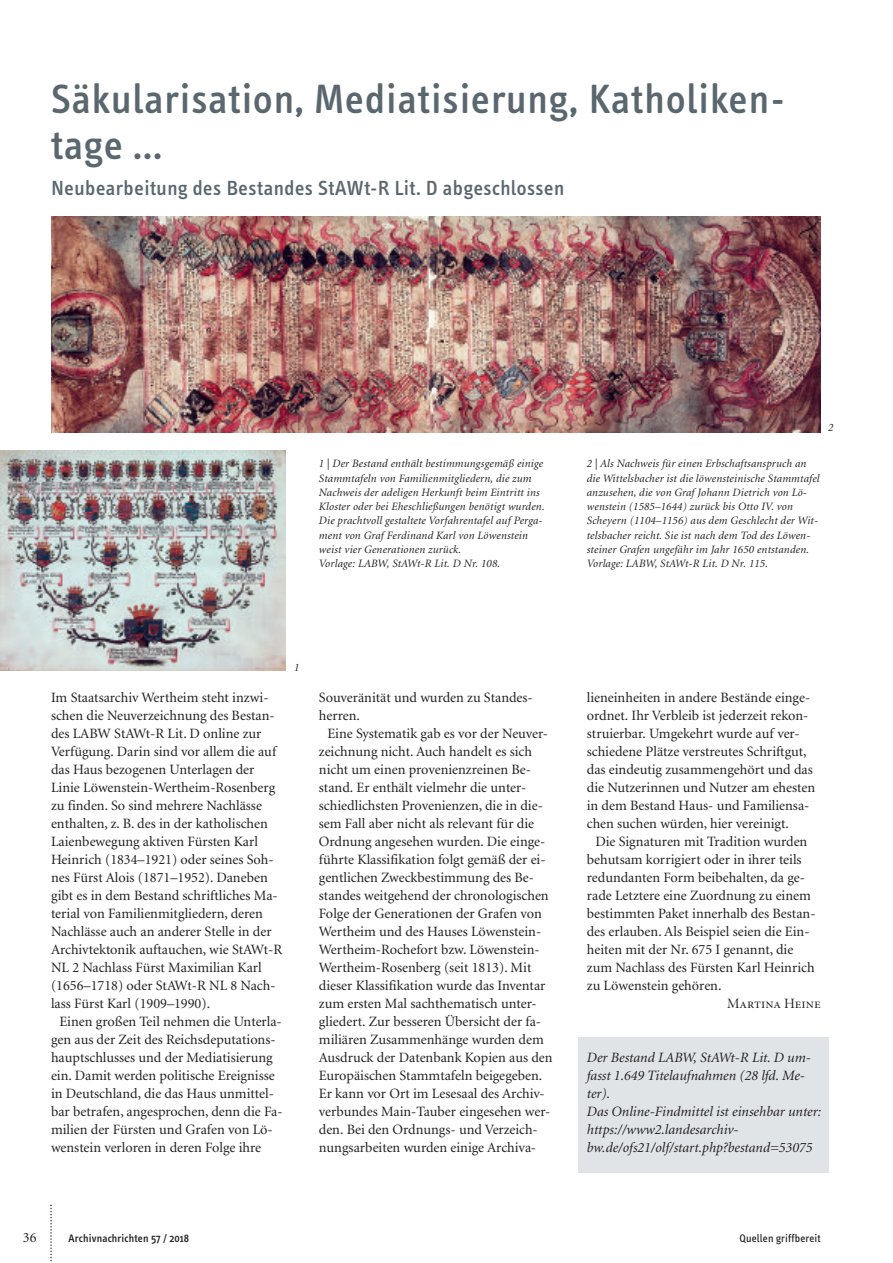
<style>
.page{position:relative;width:893px;height:1263px;background:#fff}
.page>*{position:absolute;margin:0;border:0;box-sizing:border-box;transform-origin:0 0}
.t1{font:500 42px/46.5px "Info Text";letter-spacing:.025em;color:#5a676e}
.t2{font:500 21px "Info Text";letter-spacing:.025em;color:#5a676e}
.t3{font:14.25px "Minion";color:#231f20}
.t4{font:italic 14.25px/18px "Minion";color:#231f20}
.t5{font:14.25px "Minion Display Regular SC";color:#231f20}
.t6{font:italic 11.25px/14.2px "Minion";letter-spacing:.015em;color:#231f20}
.t7{font:500 11.25px "Info Text";letter-spacing:.015em;color:#231f20}
.t8{font:11.25px "Info Text";letter-spacing:.015em;color:#231f20}
</style>
<div class="page">
<img style="left:51px;top:217px;width:770px;height:215px">
<svg style="left:50px;top:1205px;width:2px;height:58px"></svg>
<div style="left:578px;top:1037px;width:251px;height:136px;background:#e0e4e7"></div>
<img style="left:0;top:451px;width:285px;height:220px">
<h1 class="t1" style="left:51px;top:79px;width:735px">Säkularisation, Mediatisierung, Katholiken&shy;tage …</h1>
<h2 class="t2" style="left:51px;top:180px;width:515px">Neubearbeitung des Bestandes StAWt-R Lit. D abgeschlossen</h2>
<p class="t6" style="left:828px;top:421px;width:7px">2</p>
<p class="t6" style="left:319px;top:457px;width:227px">1 | Der Bestand enthält bestimmungsgemäß einige Stammtafeln von Familienmitgliedern, die zum Nachweis der adeligen Herkunft beim Eintritt ins Kloster oder bei Eheschließungen benötigt wurden.<br>Die prachtvoll gestaltete Vorfahrentafel auf Perga&shy;ment von Graf Ferdinand Karl von Löwenstein weist vier Generationen zurück.<br>Vorlage: LABW, StAWt-R Lit. D Nr. 108.</p>
<p class="t6" style="left:587px;top:457px;width:234px">2 | Als Nachweis für einen Erbschaftsanspruch an die Wittelsbacher ist die löwensteinische Stammtafel anzusehen, die von Graf Johann Dietrich von Lö&shy;wenstein (1585–1644) zurück bis Otto IV. von Scheyern (1104–1156) aus dem Geschlecht der Wit&shy;telsbacher reicht. Sie ist nach dem Tod des Löwen&shy;steiner Grafen ungefähr im Jahr 1650 entstanden.<br>Vorlage: LABW, StAWt-R Lit. D Nr. 115.</p>
<p class="t6" style="left:294px;top:661px;width:7px">1</p>
<p class="t3" style="left:51px;top:692px;width:219px">Im Staatsarchiv Wertheim steht inzwi-</p>
<p class="t3" style="left:51px;top:710px;width:225px">schen die Neuverzeichnung des Bestan-</p>
<p class="t3" style="left:51px;top:728px;width:212px">des LABW StAWt-R Lit. D online zur</p>
<p class="t3" style="left:51px;top:746px;width:227px">Verfügung. Darin sind vor allem die auf</p>
<p class="t3" style="left:51px;top:764px;width:205px">das Haus bezogenen Unterlagen der</p>
<p class="t3" style="left:51px;top:782px;width:226px">Linie Löwenstein-Wertheim-Rosenberg</p>
<p class="t3" style="left:51px;top:800px;width:212px">zu finden. So sind mehrere Nachlässe</p>
<p class="t3" style="left:51px;top:818px;width:218px">enthalten, z. B. des in der katholischen</p>
<p class="t3" style="left:51px;top:836px;width:209px">Laienbewegung aktiven Fürsten Karl</p>
<p class="t3" style="left:51px;top:854px;width:224px">Heinrich (1834–1921) oder seines Soh-</p>
<p class="t3" style="left:51px;top:872px;width:218px">nes Fürst Alois (1871–1952). Daneben</p>
<p class="t3" style="left:51px;top:890px;width:228px">gibt es in dem Bestand schriftliches Ma-</p>
<p class="t3" style="left:51px;top:908px;width:213px">terial von Familienmitgliedern, deren</p>
<p class="t3" style="left:51px;top:926px;width:222px">Nachlässe auch an anderer Stelle in der</p>
<p class="t3" style="left:51px;top:944px;width:233px">Archivtektonik auftauchen, wie StAWt-R</p>
<p class="t3" style="left:51px;top:962px;width:212px">NL 2 Nachlass Fürst Maximilian Karl</p>
<p class="t3" style="left:51px;top:980px;width:226px">(1656–1718) oder StAWt-R NL 8 Nach-</p>
<p class="t3" style="left:51px;top:998px;width:161px">lass Fürst Karl (1909–1990).</p>
<p class="t3" style="left:60px;top:1016px;width:223px">Einen großen Teil nehmen die Unterla-</p>
<p class="t3" style="left:51px;top:1034px;width:226px">gen aus der Zeit des Reichsdeputations-</p>
<p class="t3" style="left:51px;top:1052px;width:223px">hauptschlusses und der Mediatisierung</p>
<p class="t3" style="left:51px;top:1070px;width:225px">ein. Damit werden politische Ereignisse</p>
<p class="t3" style="left:51px;top:1088px;width:224px">in Deutschland, die das Haus unmittel-</p>
<p class="t3" style="left:51px;top:1106px;width:233px">bar betrafen, angesprochen, denn die Fa-</p>
<p class="t3" style="left:51px;top:1124px;width:223px">milien der Fürsten und Grafen von Lö-</p>
<p class="t3" style="left:51px;top:1142px;width:212px">wenstein verloren in deren Folge ihre</p>
<p class="t3" style="left:319px;top:692px;width:215px">Souveränität und wurden zu Standes-</p>
<p class="t3" style="left:319px;top:710px;width:43px">herren.</p>
<p class="t3" style="left:327px;top:728px;width:222px">Eine Systematik gab es vor der Neuver-</p>
<p class="t3" style="left:319px;top:746px;width:215px">zeichnung nicht. Auch handelt es sich</p>
<p class="t3" style="left:319px;top:764px;width:214px">nicht um einen provenienzreinen Be-</p>
<p class="t3" style="left:319px;top:782px;width:209px">stand. Er enthält vielmehr die unter-</p>
<p class="t3" style="left:319px;top:800px;width:225px">schiedlichsten Provenienzen, die in die-</p>
<p class="t3" style="left:319px;top:818px;width:217px">sem Fall aber nicht als relevant für die</p>
<p class="t3" style="left:319px;top:836px;width:228px">Ordnung angesehen wurden. Die einge-</p>
<p class="t3" style="left:319px;top:854px;width:228px">führte Klassifikation folgt gemäß der ei-</p>
<p class="t3" style="left:319px;top:872px;width:217px">gentlichen Zweckbestimmung des Be-</p>
<p class="t3" style="left:319px;top:890px;width:231px">standes weitgehend der chronologischen</p>
<p class="t3" style="left:319px;top:908px;width:224px">Folge der Generationen der Grafen von</p>
<p class="t3" style="left:319px;top:926px;width:224px">Wertheim und des Hauses Löwenstein-</p>
<p class="t3" style="left:319px;top:944px;width:222px">Wertheim-Rochefort bzw. Löwenstein-</p>
<p class="t3" style="left:319px;top:962px;width:214px">Wertheim-Rosenberg (seit 1813). Mit</p>
<p class="t3" style="left:319px;top:980px;width:228px">dieser Klassifikation wurde das Inventar</p>
<p class="t3" style="left:319px;top:998px;width:219px">zum ersten Mal sachthematisch unter-</p>
<p class="t3" style="left:319px;top:1016px;width:224px">gliedert. Zur besseren Übersicht der fa-</p>
<p class="t3" style="left:319px;top:1034px;width:226px">miliären Zusammenhänge wurden dem</p>
<p class="t3" style="left:319px;top:1052px;width:235px">Ausdruck der Datenbank Kopien aus den</p>
<p class="t3" style="left:319px;top:1070px;width:225px">Europäischen Stammtafeln beigegeben.</p>
<p class="t3" style="left:319px;top:1088px;width:227px">Er kann vor Ort im Lesesaal des Archiv-</p>
<p class="t3" style="left:319px;top:1106px;width:233px">verbundes Main-Tauber eingesehen wer-</p>
<p class="t3" style="left:319px;top:1124px;width:220px">den. Bei den Ordnungs- und Verzeich-</p>
<p class="t3" style="left:319px;top:1142px;width:219px">nungsarbeiten wurden einige Archiva-</p>
<p class="t3" style="left:587px;top:692px;width:225px">lieneinheiten in andere Bestände einge-</p>
<p class="t3" style="left:587px;top:710px;width:223px">ordnet. Ihr Verbleib ist jederzeit rekon-</p>
<p class="t3" style="left:587px;top:728px;width:214px">struierbar. Umgekehrt wurde auf ver-</p>
<p class="t3" style="left:587px;top:746px;width:221px">schiedene Plätze verstreutes Schriftgut,</p>
<p class="t3" style="left:587px;top:764px;width:228px">das eindeutig zusammengehört und das</p>
<p class="t3" style="left:587px;top:782px;width:230px">die Nutzerinnen und Nutzer am ehesten</p>
<p class="t3" style="left:587px;top:800px;width:224px">in dem Bestand Haus- und Familiensa-</p>
<p class="t3" style="left:587px;top:818px;width:204px">chen suchen würden, hier vereinigt.</p>
<p class="t3" style="left:595px;top:836px;width:214px">Die Signaturen mit Tradition wurden</p>
<p class="t3" style="left:587px;top:854px;width:216px">behutsam korrigiert oder in ihrer teils</p>
<p class="t3" style="left:587px;top:872px;width:220px">redundanten Form beibehalten, da ge-</p>
<p class="t3" style="left:587px;top:890px;width:226px">rade Letztere eine Zuordnung zu einem</p>
<p class="t3" style="left:587px;top:908px;width:230px">bestimmten Paket innerhalb des Bestan-</p>
<p class="t3" style="left:587px;top:926px;width:224px">des erlauben. Als Beispiel seien die Ein-</p>
<p class="t3" style="left:587px;top:944px;width:208px">heiten mit der Nr. 675 I genannt, die</p>
<p class="t3" style="left:587px;top:962px;width:229px">zum Nachlass des Fürsten Karl Heinrich</p>
<p class="t3" style="left:587px;top:980px;width:136px">zu Löwenstein gehören.</p>
<p class="t5" style="left:727px;top:998px;width:95px">Martina Heine</p>
<p class="t4" style="left:587px;top:1050px;width:236px">Der Bestand LABW, StAWt-R Lit. D um&shy;fasst 1.649 Titelaufnahmen (28 lfd. Me&shy;ter).<br>Das Online-Findmittel ist einsehbar unter: https://www2.landesarchiv&shy;bw.de/ofs21/olf/start.php?bestand=53075</p>
<p class="t3" style="left:23px;top:1232px;width:15px">36</p>
<p class="t7" style="left:69px;top:1234px;width:122px">Archivnachrichten 57 / 2018</p>
<p class="t8" style="left:739px;top:1234px;width:83px">Quellen griffbereit</p>
</div>
